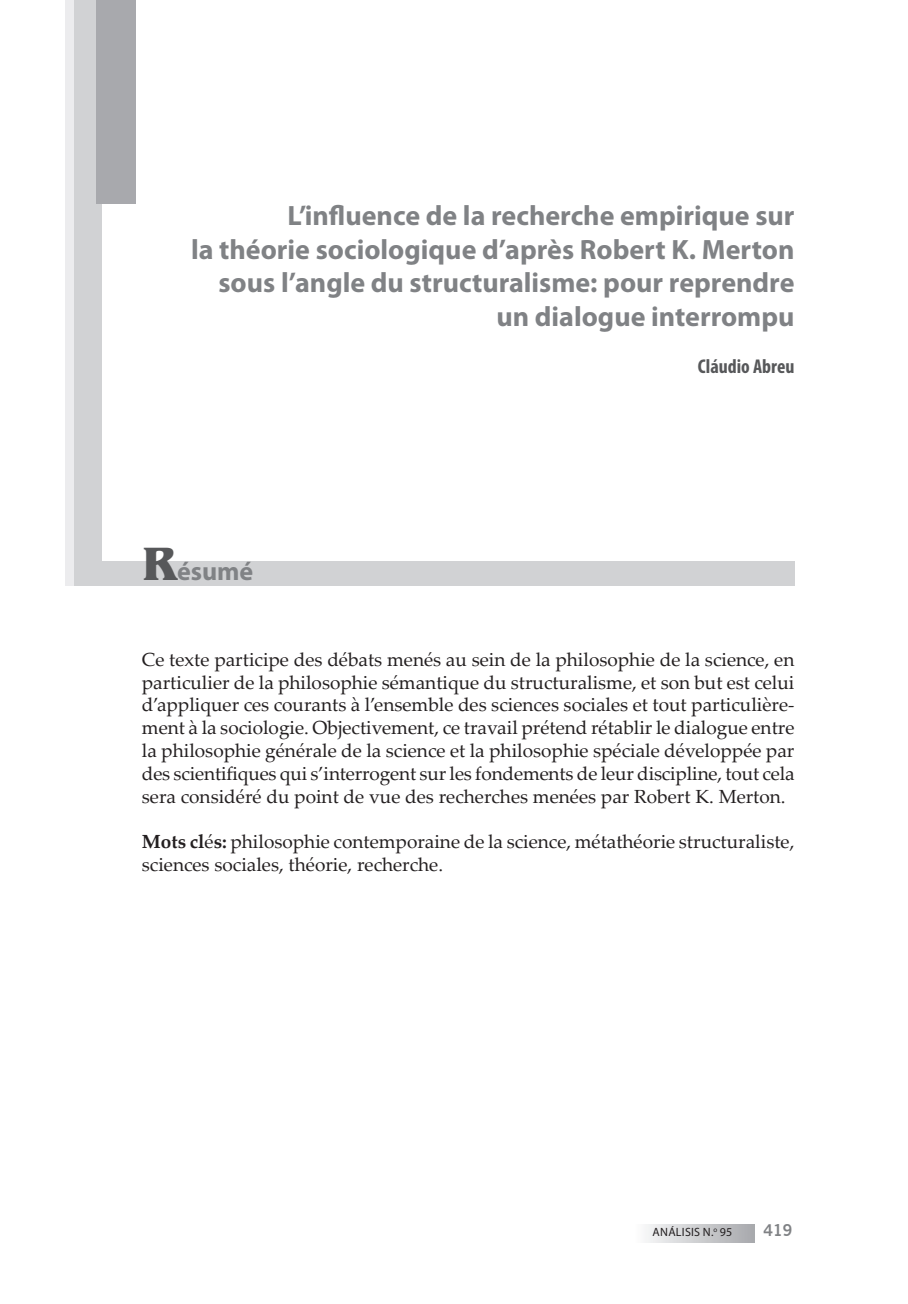
<style>
.page{position:relative;width:908px;height:1304px;background:#fff}
.page>*{position:absolute;margin:0;border:0;box-sizing:border-box;transform-origin:0 0}
.t1{font:700 28px/33.6px "Myriad Pro";color:#808285;text-align:right}
.t2{font:700 26px "Myriad Pro";color:#808285}
.t3{font:700 condensed 20px "Myriad Pro";color:#57585a}
.t4{font:19px/22.8px "Palatino Linotype";color:#231f20;text-align:justify}
.t5{font:700 16px "News Gothic BT";color:#808285}
.t6{font:12px "Myriad Pro";letter-spacing:.02em;color:#231f20}
.s1{font-family:"Benguiat IT Cby BT";font-size:48px;color:#57585a}
.s2{font-weight:700}
</style>
<div class="page">
<div style="left:633px;top:1224px;width:121px;height:19px;background:linear-gradient(to right,#fdfefe,#a7a8ac)"></div>
<div style="left:83px;top:562px;width:711px;height:24px;background:#d1d2d4"></div>
<div style="left:71px;top:0;width:31px;height:586px;background:#d1d2d4"></div>
<div style="left:65px;top:0;width:8px;height:586px;background:#ececee"></div>
<div style="left:96px;top:0;width:40px;height:203px;background:#a8a9ad"></div>
<h1 class="t1" style="left:191px;top:198px;width:604px">L’influence de la recherche empirique sur<br>la théorie sociologique d’après Robert K. Merton sous l’angle du structuralisme: pour reprendre un dialogue interrompu</h1>
<p class="t3" style="left:697px;top:353px;width:98px">Cláudio Abreu</p>
<h2 class="t2" style="left:142px;top:555px;width:113px"><span class="s1">R</span>ésumé</h2>
<p class="t4" style="left:142px;top:647px;width:654px">Ce texte participe des débats menés au sein de la philosophie de la science, en particulier de la philosophie sémantique du structuralisme, et son but est celui d’appliquer ces courants à l’ensemble des sciences sociales et tout particulière&shy;ment à la sociologie. Objectivement, ce travail prétend rétablir le dialogue entre la philosophie générale de la science et la philosophie spéciale développée par des scientifiques qui s’interrogent sur les fondements de leur discipline, tout cela sera considéré du point de vue des recherches menées par Robert K. Merton.</p>
<p class="t4" style="left:142px;top:829px;width:653px"><span class="s2">Mots cl</span>é<span class="s2">s:</span> philosophie contemporaine de la science, métathéorie structuraliste, sciences sociales, théorie, recherche.</p>
<p class="t6" style="left:652px;top:1225px;width:81px">ANÁLISIS N.<sup>o</sup> 95</p>
<p class="t5" style="left:763px;top:1221px;width:31px">419</p>
</div>
